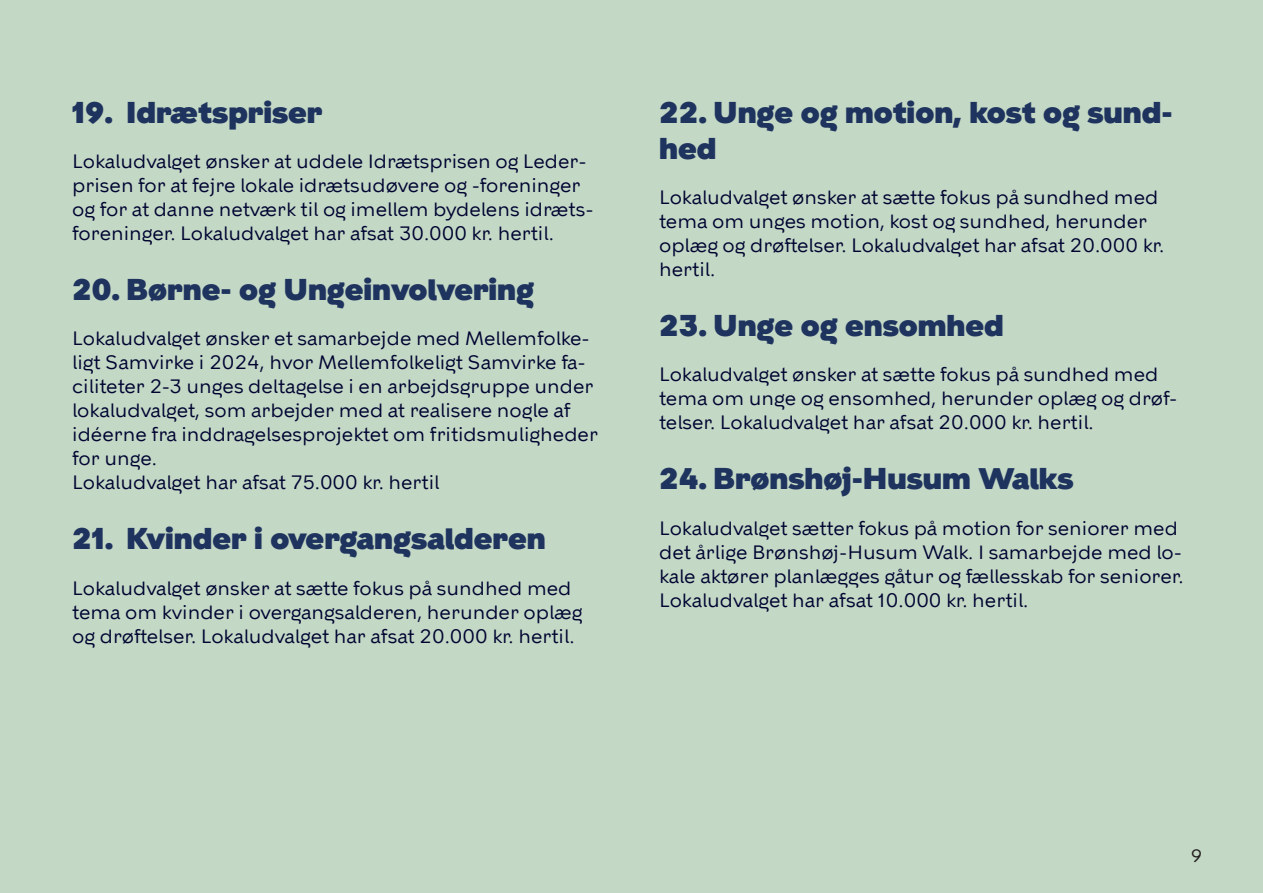
<style>
.page{position:relative;width:1263px;height:893px;background:#c4d8c6}
.page>*{position:absolute;margin:0;border:0;box-sizing:border-box;transform-origin:0 0}
.t1{font:900 30px/36px "KBH";color:#1e335d}
.t2{font:19.5px/24px "KBH";color:#000431}
.t3{font:18px "KBH Tekst";color:#231f20}
</style>
<div class="page">
<h1 class="t1" style="left:72px;top:98px;width:252px">19. Idrætspriser</h1>
<p class="t2" style="left:72px;top:151px;width:523px">Lokaludvalget ønsker at uddele Idrætsprisen og Leder&shy;prisen for at fejre lokale idrætsudøvere og -foreninger og for at danne netværk til og imellem bydelens idræts&shy;foreninger. Lokaludvalget har afsat 30.000 kr. hertil.</p>
<h1 class="t1" style="left:72px;top:275px;width:463px">20. Børne- og Ungeinvolvering</h1>
<p class="t2" style="left:72px;top:329px;width:527px">Lokaludvalget ønsker et samarbejde med Mellemfolke&shy;ligt Samvirke i 2024, hvor Mellemfolkeligt Samvirke fa&shy;ciliteter 2-3 unges deltagelse i en arbejdsgruppe under lokaludvalget, som arbejder med at realisere nogle af idéerne fra inddragelsesprojektet om fritidsmuligheder for unge.<br>Lokaludvalget har afsat 75.000 kr. hertil</p>
<h1 class="t1" style="left:72px;top:524px;width:475px">21. Kvinder i overgangsalderen</h1>
<p class="t2" style="left:72px;top:578px;width:512px">Lokaludvalget ønsker at sætte fokus på sundhed med tema om kvinder i overgangsalderen, herunder oplæg og drøftelser. Lokaludvalget har afsat 20.000 kr. hertil.</p>
<h1 class="t1" style="left:659px;top:98px;width:515px">22. Unge og motion, kost og sund&shy;hed</h1>
<p class="t2" style="left:659px;top:187px;width:506px">Lokaludvalget ønsker at sætte fokus på sundhed med tema om unges motion, kost og sundhed, herunder oplæg og drøftelser. Lokaludvalget har afsat 20.000 kr. hertil.</p>
<h1 class="t1" style="left:659px;top:311px;width:346px">23. Unge og ensomhed</h1>
<p class="t2" style="left:659px;top:364px;width:520px">Lokaludvalget ønsker at sætte fokus på sundhed med tema om unge og ensomhed, herunder oplæg og drøf&shy;telser. Lokaludvalget har afsat 20.000 kr. hertil.</p>
<h1 class="t1" style="left:659px;top:464px;width:416px">24. Brønshøj-Husum Walks</h1>
<p class="t2" style="left:659px;top:518px;width:526px">Lokaludvalget sætter fokus på motion for seniorer med det årlige Brønshøj-Husum Walk. I samarbejde med lo&shy;kale aktører planlægges gåtur og fællesskab for seniorer.<br>Lokaludvalget har afsat 10.000 kr. hertil.</p>
<p class="t3" style="left:1191px;top:845px;width:13px">9</p>
</div>
